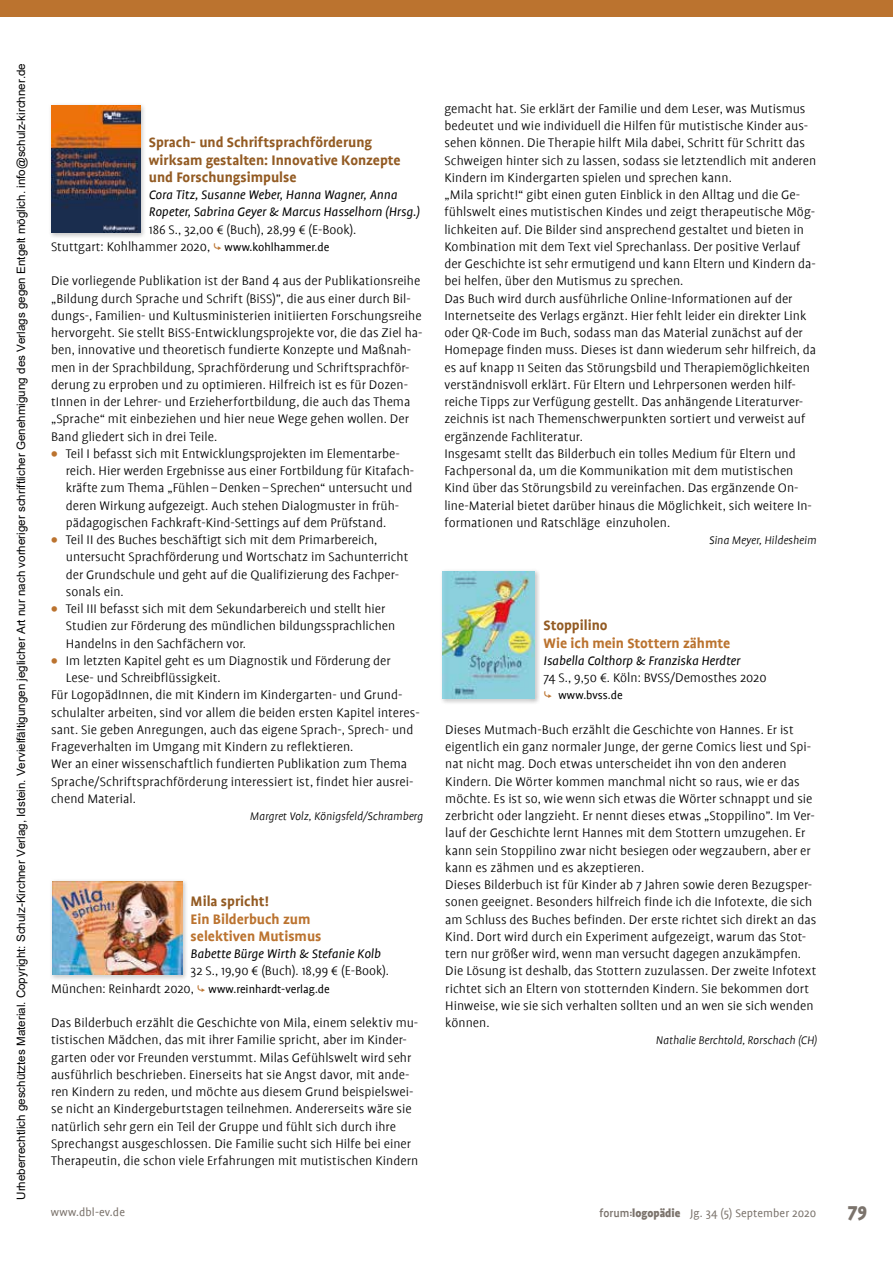
<style>
.page{position:relative;width:893px;height:1263px;background:#fff}
.page>*{position:absolute;margin:0;border:0;box-sizing:border-box;transform-origin:0 0}
.t1{font:900 21px "Profile";color:#7b736c}
.t2{font:700 15.6px/17.2px "Profile";color:#935b23}
.t3{font:700 15.6px/17.2px "Profile";color:#bb732f}
.t4{font:300 14.1px/17.2px "Profile";color:#000}
.t5{font:italic 14.1px/17.2px "Profile";color:#000}
.t6{font:italic 300 12.6px "Profile";color:#000}
.t7{font:12.6px "Profile";color:#000}
.t8{font:12.6px "Profile";letter-spacing:.01em;color:#7b736c}
.t9{font:11.55px "Arial";color:#000}
.s1{font-weight:400;font-size:12.6px}
.s2{font-weight:900;color:#bb732f}
.s3{font-weight:300;font-size:14.1px}
.s4{font-weight:500}
.s5{font-weight:900;font-size:9px}
.s6{font-weight:900}
</style>
<div class="page">
<div style="left:0;top:0;width:893px;height:17px;background:#bb732f"></div>
<div style="left:433px;top:561px;width:111px;height:147px;background:#fff;opacity:.75"></div>
<img style="left:442px;top:571px;width:92px;height:128px">
<div style="left:41px;top:95px;width:109px;height:147px;background:#fff;opacity:.75"></div>
<img style="left:51px;top:105px;width:89px;height:128px">
<div style="left:42px;top:872px;width:150px;height:113px;background:#fff;opacity:.75"></div>
<img style="left:52px;top:882px;width:130px;height:93px">
<p class="t9" style="left:13px;top:1200px;width:1138px;rotate:-90deg">Urheberrechtlich geschütztes Material. Copyright: Schulz-Kirchner Verlag, Idstein. Vervielfältigungen jeglicher Art nur nach vorheriger schriftlicher Genehmigung des Verlags gegen Entgelt möglich. info@schulz-kirchner.de</p>
<p class="t2" style="left:149px;top:134px;width:253px">Sprach- und Schriftsprachförderung wirksam gestalten: Innovative Konzepte und Forschungsimpulse</p>
<p class="t5" style="left:149px;top:186px;width:272px">Cora Titz, Susanne Weber, Hanna Wagner, Anna<br>Ropeter, Sabrina Geyer &amp; Marcus Hasselhorn (Hrsg.)</p>
<p class="t4" style="left:51px;top:221px;width:307px;text-indent:98px">186 S., 32,00 € (Buch), 28,99 € (E-Book).<br>Stuttgart: Kohlhammer 2020, <span class="s1">www.kohlhammer.de</span></p>
<p class="t4" style="left:51px;top:272px;width:373px">Die vorliegende Publikation ist der Band 4 aus der Publikationsreihe „Bildung durch Sprache und Schrift (BiSS)”, die aus einer durch Bil&shy;dungs-, Familien- und Kultusministerien initiierten Forschungsreihe hervorgeht. Sie stellt BiSS-Entwicklungsprojekte vor, die das Ziel ha&shy;ben, innovative und theoretisch fundierte Konzepte und Maßnah&shy;men in der Sprachbildung, Sprachförderung und Schriftsprachför&shy;derung zu erproben und zu optimieren. Hilfreich ist es für Dozen&shy;tInnen in der Lehrer- und Erzieherfortbildung, die auch das Thema „Sprache“ mit einbeziehen und hier neue Wege gehen wollen. Der Band gliedert sich in drei Teile.</p>
<p class="t4" style="left:66px;top:445px;width:350px;text-indent:-15px"><span class="s2">•</span> Teil I befasst sich mit Entwicklungsprojekten im Elementarbe&shy;reich. Hier werden Ergebnisse aus einer Fortbildung für Kitafach&shy;kräfte zum Thema „Fühlen–Denken– Sprechen“ untersucht und deren Wirkung aufgezeigt. Auch stehen Dialogmuster in früh&shy;pädagogischen Fachkraft-Kind-Settings auf dem Prüfstand.</p>
<p class="t4" style="left:66px;top:531px;width:344px;text-indent:-15px"><span class="s2">•</span> Teil II des Buches beschäftigt sich mit dem Primarbereich, untersucht Sprachförderung und Wortschatz im Sachunterricht der Grundschule und geht auf die Qualifizierung des Fachper&shy;sonals ein.</p>
<p class="t4" style="left:66px;top:600px;width:331px;text-indent:-15px"><span class="s2">•</span> Teil III befasst sich mit dem Sekundarbereich und stellt hier<br>Studien zur Förderung des mündlichen bildungssprachlichen<br>Handelns in den Sachfächern vor.</p>
<p class="t4" style="left:51px;top:652px;width:341px"><span class="s2">•</span> Im letzten Kapitel geht es um Diagnostik und Förderung der</p>
<p class="t4" style="left:66px;top:669px;width:156px">Lese- und Schreibflüssigkeit.</p>
<p class="t4" style="left:51px;top:686px;width:353px">Für LogopädInnen, die mit Kindern im Kindergarten- und Grund-</p>
<p class="t4" style="left:51px;top:704px;width:370px">schulalter arbeiten, sind vor allem die beiden ersten Kapitel interes-</p>
<p class="t4" style="left:51px;top:721px;width:364px">sant. Sie geben Anregungen, auch das eigene Sprach-, Sprech- und</p>
<p class="t4" style="left:51px;top:738px;width:304px">Frageverhalten im Umgang mit Kindern zu reflektieren.</p>
<p class="t4" style="left:51px;top:755px;width:358px">Wer an einer wissenschaftlich fundierten Publikation zum Thema</p>
<p class="t4" style="left:51px;top:773px;width:364px">Sprache/Schriftsprachförderung interessiert ist, findet hier ausrei-</p>
<p class="t4" style="left:51px;top:790px;width:87px">chend Material.</p>
<p class="t6" style="left:250px;top:810px;width:175px">Margret Volz, Königsfeld/Schramberg</p>
<p class="t2" style="left:191px;top:893px;width:80px">Mila spricht!</p>
<p class="t3" style="left:191px;top:910px;width:132px">Ein Bilderbuch zum selektiven Mutismus</p>
<p class="t5" style="left:191px;top:945px;width:192px">Babette Bürge Wirth &amp; Stefanie Kolb</p>
<p class="t4" style="left:191px;top:962px;width:200px">32 S., 19,90 € (Buch). 18,99 € (E-Book).</p>
<p class="t7" style="left:51px;top:982px;width:280px"><span class="s3">München: Reinhardt 2020,</span> www.reinhardt-verlag.de</p>
<p class="t4" style="left:51px;top:1014px;width:369px">Das Bilderbuch erzählt die Geschichte von Mila, einem selektiv mu&shy;tistischen Mädchen, das mit ihrer Familie spricht, aber im Kinder&shy;garten oder vor Freunden verstummt. Milas Gefühlswelt wird sehr ausführlich beschrieben. Einerseits hat sie Angst davor, mit ande&shy;ren Kindern zu reden, und möchte aus diesem Grund beispielswei&shy;se nicht an Kindergeburtstagen teilnehmen. Andererseits wäre sie natürlich sehr gern ein Teil der Gruppe und fühlt sich durch ihre Sprechangst ausgeschlossen. Die Familie sucht sich Hilfe bei einer Therapeutin, die schon viele Erfahrungen mit mutistischen Kindern</p>
<p class="t4" style="left:444px;top:100px;width:374px">gemacht hat. Sie erklärt der Familie und dem Leser, was Mutismus bedeutet und wie individuell die Hilfen für mutistische Kinder aus&shy;sehen können. Die Therapie hilft Mila dabei, Schritt für Schritt das Schweigen hinter sich zu lassen, sodass sie letztendlich mit anderen Kindern im Kindergarten spielen und sprechen kann.<br>„Mila spricht!“ gibt einen guten Einblick in den Alltag und die Ge&shy;fühlswelt eines mutistischen Kindes und zeigt therapeutische Mög&shy;lichkeiten auf. Die Bilder sind ansprechend gestaltet und bieten in Kombination mit dem Text viel Sprechanlass. Der positive Verlauf der Geschichte ist sehr ermutigend und kann Eltern und Kindern da&shy;bei helfen, über den Mutismus zu sprechen.<br>Das Buch wird durch ausführliche Online-Informationen auf der Internetseite des Verlags ergänzt. Hier fehlt leider ein direkter Link oder QR-Code im Buch, sodass man das Material zunächst auf der Homepage finden muss. Dieses ist dann wiederum sehr hilfreich, da es auf knapp 11 Seiten das Störungsbild und Therapiemöglichkeiten verständnisvoll erklärt. Für Eltern und Lehrpersonen werden hilf&shy;reiche Tipps zur Verfügung gestellt. Das anhängende Literaturver&shy;zeichnis ist nach Themenschwerpunkten sortiert und verweist auf ergänzende Fachliteratur.<br>Insgesamt stellt das Bilderbuch ein tolles Medium für Eltern und Fachpersonal da, um die Kommunikation mit dem mutistischen Kind über das Störungsbild zu vereinfachen. Das ergänzende On&shy;line-Material bietet darüber hinaus die Möglichkeit, sich weitere In&shy;formationen und Ratschläge einzuholen.</p>
<p class="t6" style="left:709px;top:534px;width:109px">Sina Meyer, Hildesheim</p>
<p class="t2" style="left:544px;top:617px;width:66px">Stoppilino</p>
<p class="t3" style="left:544px;top:634px;width:188px">Wie ich mein Stottern zähmte</p>
<p class="t5" style="left:544px;top:652px;width:198px">Isabella Colthorp &amp; Franziska Herdter</p>
<p class="t4" style="left:544px;top:669px;width:225px">74 S., 9,50 €. Köln: BVSS/Demosthes 2020</p>
<p class="t7" style="left:558px;top:689px;width:66px">www.bvss.de</p>
<p class="t4" style="left:445px;top:721px;width:373px">Dieses Mutmach-Buch erzählt die Geschichte von Hannes. Er ist eigentlich ein ganz normaler Junge, der gerne Comics liest und Spi&shy;nat nicht mag. Doch etwas unterscheidet ihn von den anderen Kindern. Die Wörter kommen manchmal nicht so raus, wie er das möchte. Es ist so, wie wenn sich etwas die Wörter schnappt und sie zerbricht oder langzieht. Er nennt dieses etwas „Stoppilino”. Im Ver&shy;lauf der Geschichte lernt Hannes mit dem Stottern umzugehen. Er kann sein Stoppilino zwar nicht besiegen oder wegzaubern, aber er kann es zähmen und es akzeptieren.<br>Dieses Bilderbuch ist für Kinder ab 7 Jahren sowie deren Bezugsper&shy;sonen geeignet. Besonders hilfreich finde ich die Infotexte, die sich am Schluss des Buches befinden. Der erste richtet sich direkt an das Kind. Dort wird durch ein Experiment aufgezeigt, warum das Stot&shy;tern nur größer wird, wenn man versucht dagegen anzukämpfen.<br>Die Lösung ist deshalb, das Stottern zuzulassen. Der zweite Infotext richtet sich an Eltern von stotternden Kindern. Sie bekommen dort Hinweise, wie sie sich verhalten sollten und an wen sie sich wenden können.</p>
<p class="t6" style="left:656px;top:1034px;width:163px">Nathalie Berchtold, Rorschach (CH)</p>
<p class="t8" style="left:51px;top:1206px;width:76px">www.dbl-ev.de</p>
<p class="t8" style="left:600px;top:1206px;width:218px"><span class="s4">forum</span><span class="s5">:</span><span class="s6">logopädie</span> Jg. 34 (5) September 2020</p>
<h1 class="t1" style="left:848px;top:1199px;width:21px">79</h1>
</div>
